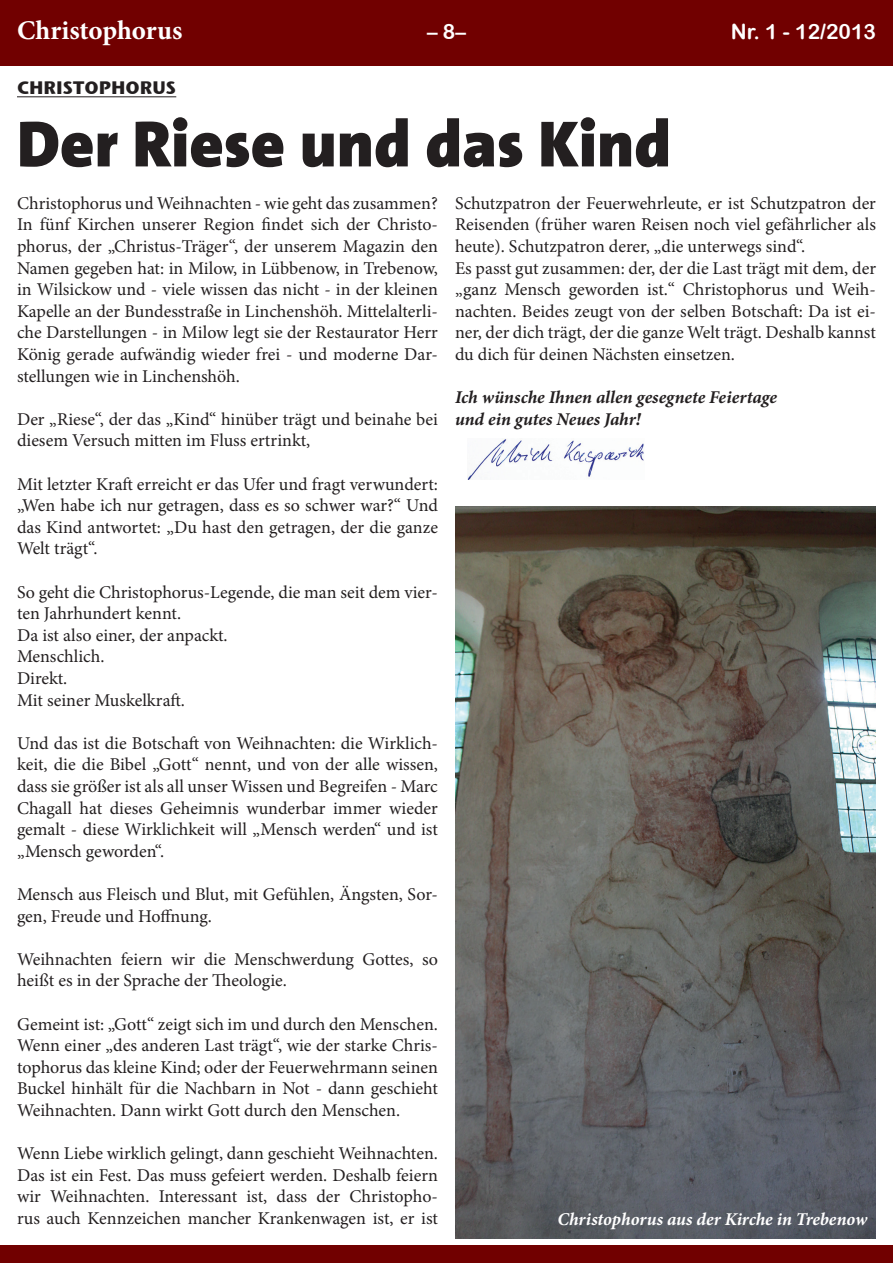
<style>
.page{position:relative;width:893px;height:1263px;background:#fff}
.page>*{position:absolute;margin:0;border:0;box-sizing:border-box;transform-origin:0 0}
.t1{font:900 66px "SPD The Sans";color:#231f20}
.t2{font:700 27px "Minion Pro";color:#fff}
.t3{font:21px "Arial Rounded MT Bold";color:#fff}
.t4{font:18px/21.6px "Minion Pro";color:#231f20;text-align:justify}
.t5{font:italic 700 18px/21.6px "Minion Pro";color:#231f20}
.t6{font:italic 700 18px "Minion Pro";letter-spacing:-.005em;color:#fff}
.t7{font:700 18px "Stone Sans ITC";color:#231f20}
</style>
<div class="page">
<div style="left:0;top:0;width:893px;height:66px;background:#710000"></div>
<div style="left:0;top:1246px;width:893px;height:17px;background:#710000"></div>
<img style="left:455px;top:506px;width:421px;height:733px">
<hr style="left:17px;top:97px;width:159px;height:1px;background:#231f20">
<img style="left:468px;top:439px;width:176px;height:41px">
<h2 class="t2" style="left:17px;top:11px;width:167px">Christophorus</h2>
<p class="t3" style="left:427px;top:19px;width:40px">– 8–</p>
<p class="t3" style="left:731px;top:19px;width:147px">Nr. 1 - 12/2013</p>
<p class="t7" style="left:17px;top:72px;width:161px">CHRISTOPHORUS</p>
<h1 class="t1" style="left:17px;top:109px;width:656px">Der Riese und das Kind</h1>
<p class="t4" style="left:17px;top:192px;width:423px">Christophorus und Weihnachten - wie geht das zusammen?<br>In fünf Kirchen unserer Region findet sich der Christo&shy;phorus, der „Christus-Träger“, der unserem Magazin den Namen gegeben hat: in Milow, in Lübbenow, in Trebenow, in Wilsickow und - viele wissen das nicht - in der kleinen Kapelle an der Bundesstraße in Linchenshöh. Mittelalterli&shy;che Darstellungen - in Milow legt sie der Restaurator Herr König gerade aufwändig wieder frei - und moderne Dar&shy;stellungen wie in Linchenshöh.</p>
<p class="t4" style="left:17px;top:408px;width:422px">Der „Riese“, der das „Kind“ hinüber trägt und beinahe bei diesem Versuch mitten im Fluss ertrinkt,</p>
<p class="t4" style="left:17px;top:473px;width:423px">Mit letzter Kraft erreicht er das Ufer und fragt verwundert: „Wen habe ich nur getragen, dass es so schwer war?“ Und das Kind antwortet: „Du hast den getragen, der die ganze Welt trägt“.</p>
<p class="t4" style="left:17px;top:581px;width:422px;text-align:left">So geht die Christophorus-Legende, die man seit dem vier&shy;ten Jahrhundert kennt.<br>Da ist also einer, der anpackt.<br>Menschlich.<br>Direkt.<br>Mit seiner Muskelkraft.</p>
<p class="t4" style="left:17px;top:732px;width:422px">Und das ist die Botschaft von Weihnachten: die Wirklich&shy;keit, die die Bibel „Gott“ nennt, und von der alle wissen, dass sie größer ist als all unser Wissen und Begreifen - Marc Chagall hat dieses Geheimnis wunderbar immer wieder gemalt - diese Wirklichkeit will „Mensch werden“ und ist „Mensch geworden“.</p>
<p class="t4" style="left:17px;top:883px;width:422px">Mensch aus Fleisch und Blut, mit Gefühlen, Ängsten, Sor&shy;gen, Freude und Hoffnung.</p>
<p class="t4" style="left:17px;top:948px;width:422px">Weihnachten feiern wir die Menschwerdung Gottes, so heißt es in der Sprache der Theologie.</p>
<p class="t4" style="left:17px;top:1013px;width:422px">Gemeint ist: „Gott“ zeigt sich im und durch den Menschen.<br>Wenn einer „des anderen Last trägt“, wie der starke Chris&shy;tophorus das kleine Kind; oder der Feuerwehrmann seinen Buckel hinhält für die Nachbarn in Not - dann geschieht Weihnachten. Dann wirkt Gott durch den Menschen.</p>
<p class="t4" style="left:17px;top:1143px;width:422px">Wenn Liebe wirklich gelingt, dann geschieht Weihnachten.<br>Das ist ein Fest. Das muss gefeiert werden. Deshalb feiern wir Weihnachten. Interessant ist, dass der Christopho&shy;rus auch Kennzeichen mancher Krankenwagen ist, er ist</p>
<p class="t4" style="left:455px;top:192px;width:422px;text-align:left">Schutzpatron der Feuerwehrleute, er ist Schutzpatron der Reisenden (früher waren Reisen noch viel gefährlicher als heute). Schutzpatron derer, „die unterwegs sind“.<br>Es passt gut zusammen: der, der die Last trägt mit dem, der „ganz Mensch geworden ist.“ Christophorus und Weih&shy;nachten. Beides zeugt von der selben Botschaft: Da ist ei&shy;ner, der dich trägt, der die ganze Welt trägt. Deshalb kannst du dich für deinen Nächsten einsetzen.</p>
<p class="t5" style="left:455px;top:386px;width:324px">Ich wünsche Ihnen allen gesegnete Feiertage und ein gutes Neues Jahr!</p>
<p class="t6" style="left:557px;top:1206px;width:311px">Christophorus aus der Kirche in Trebenow</p>
</div>
